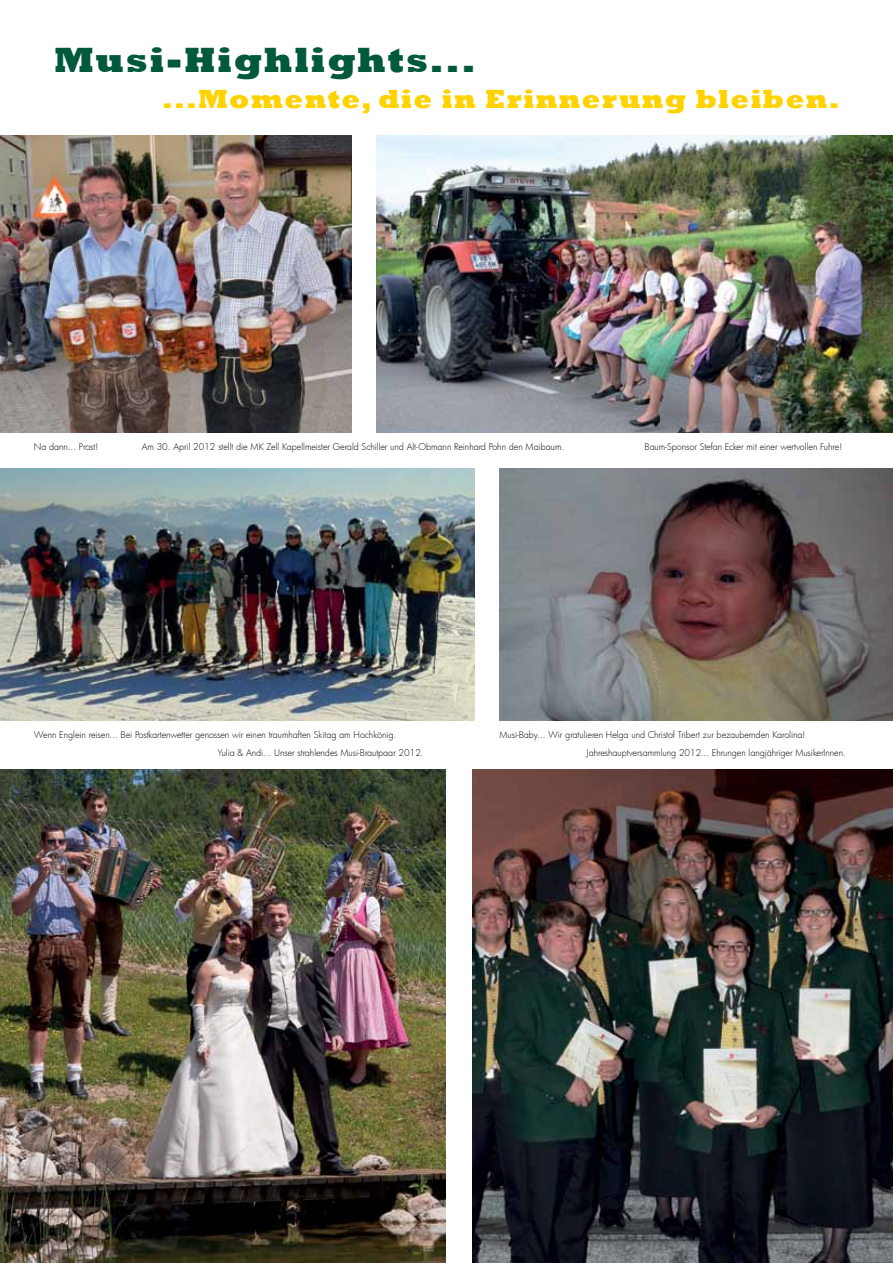
<style>
.page{position:relative;width:893px;height:1263px;background:#fff}
.page>*{position:absolute;margin:0;border:0;box-sizing:border-box;transform-origin:0 0}
.t1{font:800 36px "Rockwell";letter-spacing:.05em;color:#00583d}
.t2{font:800 27px "Rockwell";letter-spacing:.05em;color:#ffd200}
.t3{font:300 9px "Futura";letter-spacing:-.005em;color:#000}
</style>
<div class="page">
<img style="left:0;top:468px;width:474px;height:252px">
<img style="left:500px;top:468px;width:393px;height:252px">
<img style="left:0;top:770px;width:446px;height:493px">
<img style="left:472px;top:770px;width:421px;height:493px">
<img style="left:0;top:135px;width:351px;height:297px">
<img style="left:376px;top:135px;width:517px;height:297px">
<h1 class="t1" style="left:54px;top:39px;width:423px">Musi-Highlights...</h1>
<h2 class="t2" style="left:162px;top:83px;width:679px">...Momente, die in Erinnerung bleiben.</h2>
<p class="t3" style="left:34px;top:441px;width:66px">Na dann... Prost!</p>
<p class="t3" style="left:142px;top:441px;width:424px">Am 30. April 2012 stellt die MK Zell Kapellmeister Gerald Schiller und Alt-Obmann Reinhard Pohn den Maibaum.</p>
<p class="t3" style="left:645px;top:441px;width:199px">Baum-Sponsor Stefan Ecker mit einer wertvollen Fuhre!</p>
<p class="t3" style="left:34px;top:729px;width:364px">Wenn Englein reisen... Bei Postkartenwetter genossen wir einen traumhaften Skitag am Hochkönig.</p>
<p class="t3" style="left:499px;top:729px;width:307px">Musi-Baby... Wir gratulieren Helga und Christof Tribert zur bezaubernden Karolina!</p>
<p class="t3" style="left:217px;top:747px;width:207px">Yulia &amp; Andi... Unser strahlendes Musi-Brautpaar 2012.</p>
<p class="t3" style="left:587px;top:747px;width:260px">Jahreshauptversammlung 2012... Ehrungen langjähriger MusikerInnen.</p>
</div>
